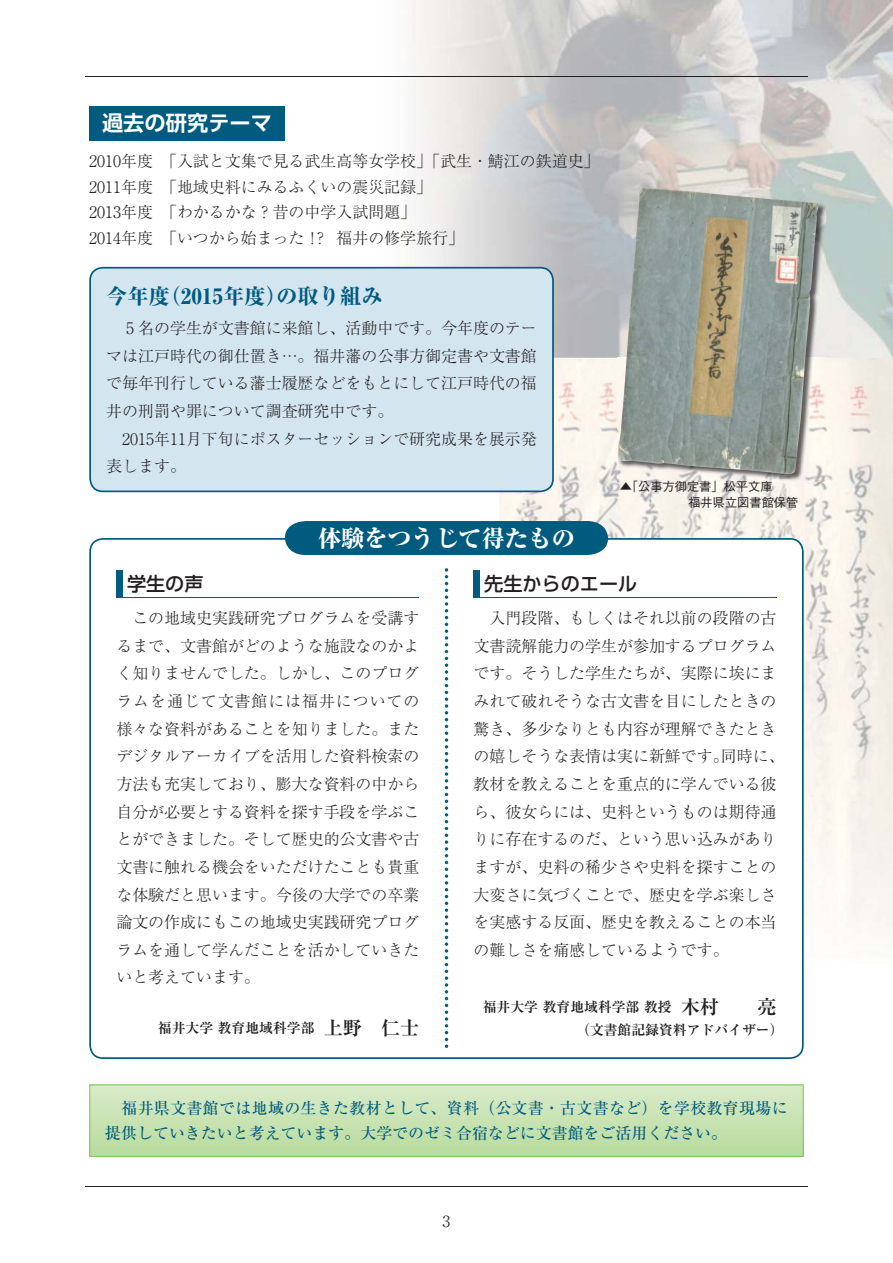
<style>
.page{position:relative;width:893px;height:1263px;background:#fff}
.page>*{position:absolute;margin:0;border:0;box-sizing:border-box;transform-origin:0 0}
.t1{font:23.4px "Ryumin Pr 6 Heavy 90 pv RKSJ H";color:#fff}
.t2{font:21.3px "Ryumin Pr 6 Heavy 90 pv RKSJ H";color:#005b7f}
.t3{font:21.3px "UD Shin Go Pro De Bold 90 pv RKSJ H";color:#fff}
.t4{font:19.2px "UD Shin Go Pro Medium 90 pv RKSJ H";color:#231f20}
.t5{font:15.9px/27.6px "Ryumin Pr 6 Light 90 pv RKSJ H";color:#231f20}
.t6{font:15.9px/25.5px "Ryumin Pr 6 Medium 90 pv RKSJ H";color:#005b7f}
.t7{font:15.45px "Ryumin Pr 6 Light 90 pv RKSJ H";color:#231f20}
.t8{font:13.8px/22.8px "Ryumin Pr 6 Bold 90 pv RKSJ H";color:#231f20}
.t9{font:12.15px/15.9px "Gothic BBB Pr 6 Medium 90 pv RKSJ H";color:#231f20}
.s1{font-size:19.2px}
</style>
<div class="page">
<img style="left:641px;top:0;width:252px;height:199px">
<img style="left:825px;top:199px;width:68px;height:159px">
<img style="left:499px;top:359px;width:152px;height:179px">
<img style="left:804px;top:359px;width:89px;height:588px">
<img style="left:651px;top:481px;width:153px;height:57px">
<svg style="left:89px;top:1084px;width:715px;height:73px;background:#c5e1af"></svg>
<div style="left:89px;top:106px;width:196px;height:34px;background:#005b7f"></div>
<img style="left:617px;top:188px;width:208px;height:293px">
<img style="left:616px;top:187px;width:203px;height:289px">
<div style="left:89px;top:267px;width:465px;height:225px;background:#d3e5ef"></div>
<svg style="left:89px;top:538px;width:715px;height:521px"></svg>
<div style="left:285px;top:521px;width:323px;height:34px;background:#005b7f"></div>
<svg style="left:445px;top:568px;width:3px;height:480px"></svg>
<div style="left:116px;top:570px;width:7px;height:28px;background:#005b7f"></div>
<div style="left:474px;top:570px;width:6px;height:28px;background:#005b7f"></div>
<hr style="left:116px;top:597px;width:303px;height:1px;background:#005b7f">
<hr style="left:474px;top:597px;width:303px;height:1px;background:#005b7f">
<hr style="left:85px;top:1186px;width:723px;height:1px;background:#231f20">
<hr style="left:85px;top:76px;width:723px;height:1px;background:#231f20">
<h2 class="t3" style="left:102px;top:115px;width:172px">過去の研究テーマ</h2>
<p class="t5" style="left:89px;top:151px;width:512px;line-height:25.5px">2010年度　「入試と文集で見る武生高等女学校」「武生・鯖江の鉄道史」<br>2011年度　「地域史料にみるふくいの震災記録」<br>2013年度　「わかるかな？昔の中学入試問題」<br>2014年度　「いつから始まった！？福井の修学旅行」</p>
<h2 class="t2" style="left:106px;top:288px;width:278px">今年度（2015年度）の取り組み</h2>
<p class="t5" style="left:106px;top:316px;width:432px">　 5 名の学生が文書館に来館し、活動中です。今年度のテーマは江戸時代の御仕置き…。福井藩の公事方御定書や文書館で毎年刊行している藩士履歴などをもとにして江戸時代の福井の刑罰や罪について調査研究中です。<br>　2015年11月下旬にポスターセッションで研究成果を展示発表します。</p>
<h1 class="t1" style="left:318px;top:529px;width:259px">体験をつうじて得たもの</h1>
<p class="t9" style="left:688px;top:480px;width:112px;text-indent:-69px">▲「公事方御定書」松平文庫<br>福井県立図書館保管</p>
<p class="t4" style="left:127px;top:577px;width:78px">学生の声</p>
<p class="t4" style="left:484px;top:577px;width:155px">先生からのエール</p>
<p class="t5" style="left:116px;top:606px;width:304px;text-align:justify">　この地域史実践研究プログラムを受講するまで、文書館がどのような施設なのかよく知りませんでした。しかし、このプログラムを通じて文書館には福井についての様々な資料があることを知りました。またデジタルアーカイブを活用した資料検索の方法も充実しており、膨大な資料の中から自分が必要とする資料を探す手段を学ぶことができました。そして歴史的公文書や古文書に触れる機会をいただけたことも貴重な体験だと思います。今後の大学での卒業論文の作成にもこの地域史実践研究プログラムを通して学んだことを活かしていきたいと考えています。</p>
<p class="t8" style="left:158px;top:1018px;width:263px">福井大学 教育地域科学部 <span class="s1">上野　仁士</span></p>
<p class="t5" style="left:474px;top:606px;width:312px">　入門段階、もしくはそれ以前の段階の古文書読解能力の学生が参加するプログラムです。そうした学生たちが、実際に埃にまみれて破れそうな古文書を目にしたときの驚き、多少なりとも内容が理解できたときの嬉しそうな表情は実に新鮮です。同時に、教材を教えることを重点的に学んでいる彼ら、彼女らには、史料というものは期待通りに存在するのだ、という思い込みがありますが、史料の稀少さや史料を探すことの大変さに気づくことで、歴史を学ぶ楽しさを実感する反面、歴史を教えることの本当の難しさを痛感しているようです。</p>
<p class="t8" style="left:576px;top:997px;width:209px;text-indent:-93px">福井大学 教育地域科学部 教授 <span class="s1">木村　　亮</span>（文書館記録資料アドバイザー）</p>
<p class="t6" style="left:105px;top:1097px;width:684px">　福井県文書館では地域の生きた教材として、資料（公文書・古文書など）を学校教育現場に提供していきたいと考えています。大学でのゼミ合宿などに文書館をご活用ください。</p>
<p class="t7" style="left:443px;top:1215px;width:9px">3</p>
</div>
